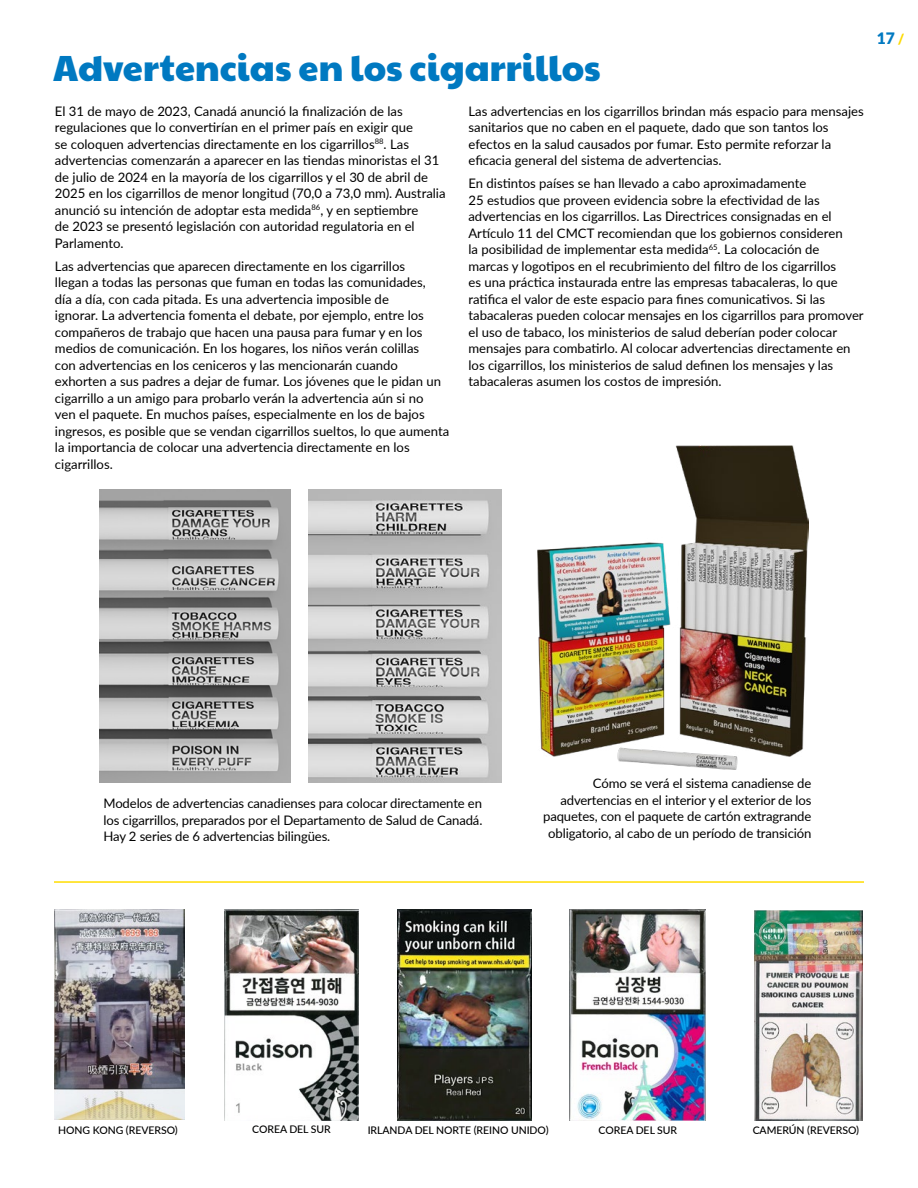
<style>
.page{position:relative;width:918px;height:1188px;background:#fff}
.page>*{position:absolute;margin:0;border:0;box-sizing:border-box;transform-origin:0 0}
.t1{font:36px "Paytone One";color:#0079c1}
.t2{font:900 15.75px "Lato";color:#0079c1}
.t3{font:13.2px/16.5px "Lato";color:#000}
.t4{font:500 10.5px "Lato";letter-spacing:-.005em;color:#000}
.s1{font-size:13.8px;color:#fdda00}
</style>
<div class="page">
<img style="left:100px;top:490px;width:191px;height:293px">
<img style="left:538px;top:446px;width:271px;height:324px">
<img style="left:398px;top:910px;width:133px;height:210px">
<img style="left:54px;top:910px;width:131px;height:209px">
<img style="left:225px;top:910px;width:134px;height:211px">
<img style="left:570px;top:910px;width:135px;height:210px">
<img style="left:754px;top:910px;width:109px;height:211px">
<img style="left:308px;top:490px;width:193px;height:293px">
<hr style="left:54px;top:881px;width:810px;height:2px;background:#fd0">
<h1 class="t1" style="left:53px;top:35px;width:549px">Advertencias en los cigarrillos</h1>
<p class="t3" style="left:55px;top:102px;width:392px">El 31 de mayo de 2023, Canadá anunció la finalización de las regulaciones que lo convertirían en el primer país en exigir que<br>se coloquen advertencias directamente en los cigarrillos<sup>88</sup>. Las advertencias comenzarán a aparecer en las tiendas minoristas el 31 de julio de 2024 en la mayoría de los cigarrillos y el 30 de abril de 2025 en los cigarrillos de menor longitud (70,0 a 73,0 mm). Australia anunció su intención de adoptar esta medida<sup>86</sup>, y en septiembre<br>de 2023 se presentó legislación con autoridad regulatoria en el Parlamento.</p>
<p class="t3" style="left:55px;top:257px;width:396px">Las advertencias que aparecen directamente en los cigarrillos<br>llegan a todas las personas que fuman en todas las comunidades,<br>día a día, con cada pitada. Es una advertencia imposible de<br>ignorar. La advertencia fomenta el debate, por ejemplo, entre los compañeros de trabajo que hacen una pausa para fumar y en los medios de comunicación. En los hogares, los niños verán colillas<br>con advertencias en los ceniceros y las mencionarán cuando exhorten a sus padres a dejar de fumar. Los jóvenes que le pidan un cigarrillo a un amigo para probarlo verán la advertencia aún si no<br>ven el paquete. En muchos países, especialmente en los de bajos ingresos, es posible que se vendan cigarrillos sueltos, lo que aumenta la importancia de colocar una advertencia directamente en los cigarrillos.</p>
<p class="t3" style="left:468px;top:102px;width:397px">Las advertencias en los cigarrillos brindan más espacio para mensajes sanitarios que no caben en el paquete, dado que son tantos los efectos en la salud causados por fumar. Esto permite reforzar la eficacia general del sistema de advertencias.</p>
<p class="t3" style="left:468px;top:175px;width:397px">En distintos países se han llevado a cabo aproximadamente<br>25 estudios que proveen evidencia sobre la efectividad de las advertencias en los cigarrillos. Las Directrices consignadas en el Artículo 11 del CMCT recomiendan que los gobiernos consideren<br>la posibilidad de implementar esta medida<sup>65</sup>. La colocación de<br>marcas y logotipos en el recubrimiento del filtro de los cigarrillos<br>es una práctica instaurada entre las empresas tabacaleras, lo que ratifica el valor de este espacio para fines comunicativos. Si las tabacaleras pueden colocar mensajes en los cigarrillos para promover el uso de tabaco, los ministerios de salud deberían poder colocar mensajes para combatirlo. Al colocar advertencias directamente en los cigarrillos, los ministerios de salud definen los mensajes y las tabacaleras asumen los costos de impresión.</p>
<p class="t2" style="left:877px;top:27px;width:29px">17<span class="s1">/</span></p>
<p class="t3" style="left:103px;top:795px;width:380px;text-align:justify">Modelos de advertencias canadienses para colocar directamente en los cigarrillos, preparados por el Departamento de Salud de Canadá.<br>Hay 2 series de 6 advertencias bilingües.</p>
<p class="t3" style="left:543px;top:775px;width:270px;text-align:right">Cómo se verá el sistema canadiense de advertencias en el interior y el exterior de los paquetes, con el paquete de cartón extragrande obligatorio, al cabo de un período de transición</p>
<p class="t4" style="left:58px;top:1123px;width:121px">HONG KONG (REVERSO)</p>
<p class="t4" style="left:252px;top:1122px;width:80px">COREA DEL SUR</p>
<p class="t4" style="left:368px;top:1123px;width:182px">IRLANDA DEL NORTE (REINO UNIDO)</p>
<p class="t4" style="left:599px;top:1123px;width:80px">COREA DEL SUR</p>
<p class="t4" style="left:753px;top:1123px;width:108px">CAMERÚN (REVERSO)</p>
</div>
